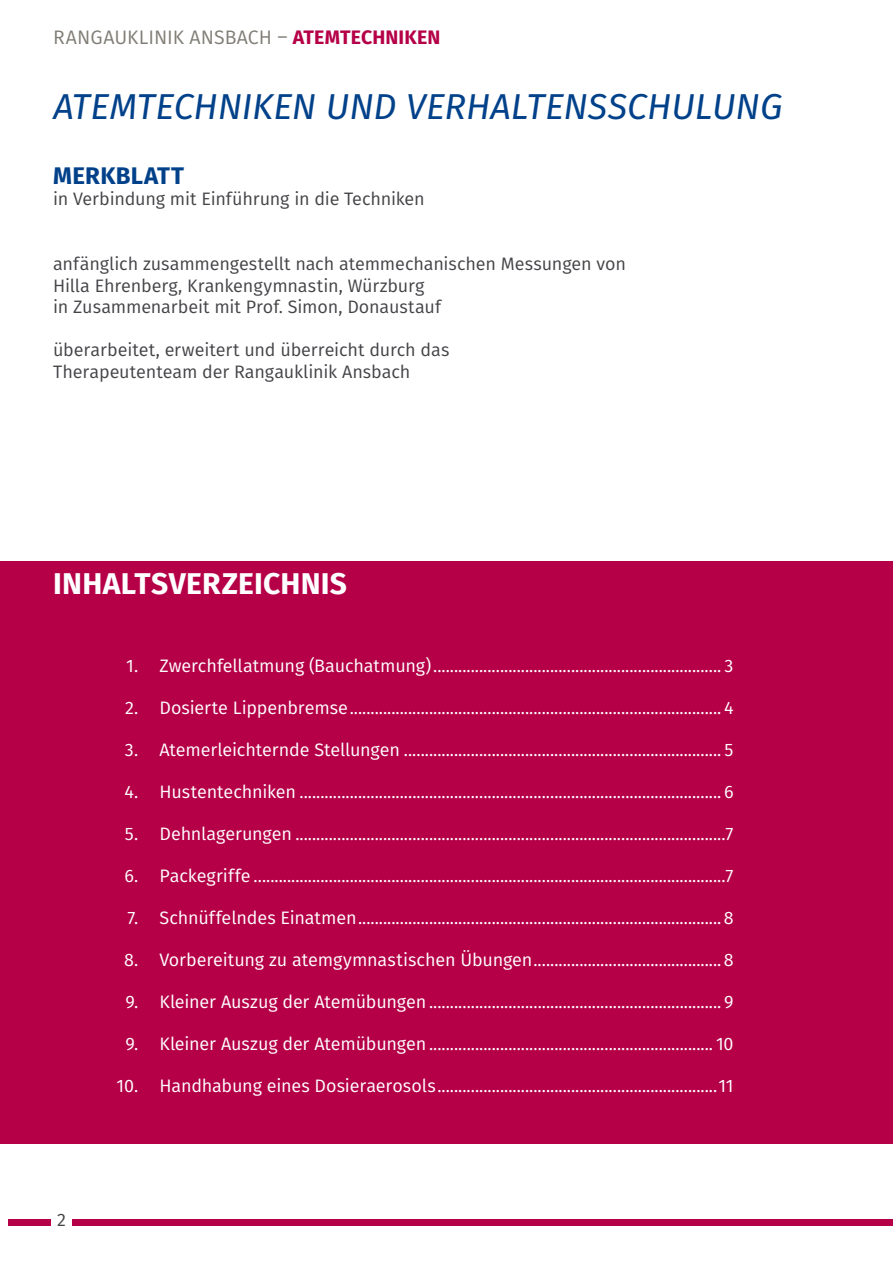
<style>
.page{position:relative;width:893px;height:1263px;background:#fff}
.page>*{position:absolute;margin:0;border:0;box-sizing:border-box;transform-origin:0 0}
.t1{font:italic 36px "Fira Sans";color:#00418a}
.t2{font:700 30px "Fira Sans";letter-spacing:.005em;color:#fff}
.t3{font:700 24px "Fira Sans";letter-spacing:.01em;color:#00418a}
.t4{font:19.5px "Fira Sans";color:#817e76}
.t5{font:18px "Fira Sans";letter-spacing:-.005em;color:#fff}
.t6{font:18px/21.6px "Fira Sans";letter-spacing:-.005em;color:#454347}
.s1{font-weight:700;color:#b50048}
</style>
<div class="page">
<div style="left:0;top:561px;width:893px;height:583px;background:#b50048"></div>
<div style="left:72px;top:1219px;width:821px;height:6px;background:#b50048"></div>
<div style="left:9px;top:1219px;width:42px;height:6px;background:#b50048"></div>
<p class="t4" style="left:53px;top:22px;width:389px">RANGAUKLINIK ANSBACH – <span class="s1">ATEMTECHNIKEN</span></p>
<h1 class="t1" style="left:53px;top:79px;width:731px">ATEMTECHNIKEN UND VERHALTENSSCHULUNG</h1>
<h3 class="t3" style="left:53px;top:155px;width:132px">MERKBLATT</h3>
<p class="t6" style="left:53px;top:188px;width:373px">in Verbindung mit Einführung in die Techniken</p>
<p class="t6" style="left:53px;top:252px;width:574px">anfänglich zusammengestellt nach atemmechanischen Messungen von<br>Hilla Ehrenberg, Krankengymnastin, Würzburg<br>in Zusammenarbeit mit Prof. Simon, Donaustauf</p>
<p class="t6" style="left:53px;top:339px;width:398px">überarbeitet, erweitert und überreicht durch das<br>Therapeutenteam der Rangauklinik Ansbach</p>
<h2 class="t2" style="left:53px;top:558px;width:295px">INHALTSVERZEICHNIS</h2>
<p class="t6" style="left:57px;top:1209px;width:10px">2</p>
<p class="t5" style="left:126px;top:652px;width:609px">1. Zwerchfellatmung (Bauchatmung)..................................................................... 3</p>
<p class="t5" style="left:125px;top:694px;width:610px">2. Dosierte Lippenbremse......................................................................................... 4</p>
<p class="t5" style="left:125px;top:736px;width:610px">3. Atemerleichternde Stellungen ............................................................................ 5</p>
<p class="t5" style="left:124px;top:778px;width:611px">4. Hustentechniken ..................................................................................................... 6</p>
<p class="t5" style="left:125px;top:820px;width:610px">5. Dehnlagerungen .......................................................................................................7</p>
<p class="t5" style="left:124px;top:862px;width:611px">6. Packegriffe .................................................................................................................7</p>
<p class="t5" style="left:127px;top:904px;width:608px">7. Schnüffelndes Einatmen.......................................................................................8</p>
<p class="t5" style="left:124px;top:946px;width:611px">8. Vorbereitung zu atemgymnastischen Übungen.............................................8</p>
<p class="t5" style="left:125px;top:988px;width:610px">9. Kleiner Auszug der Atemübungen ...................................................................... 9</p>
<p class="t5" style="left:125px;top:1030px;width:610px">9. Kleiner Auszug der Atemübungen .................................................................... 10</p>
<p class="t5" style="left:117px;top:1072px;width:618px">10. Handhabung eines Dosieraerosols...................................................................11</p>
</div>
